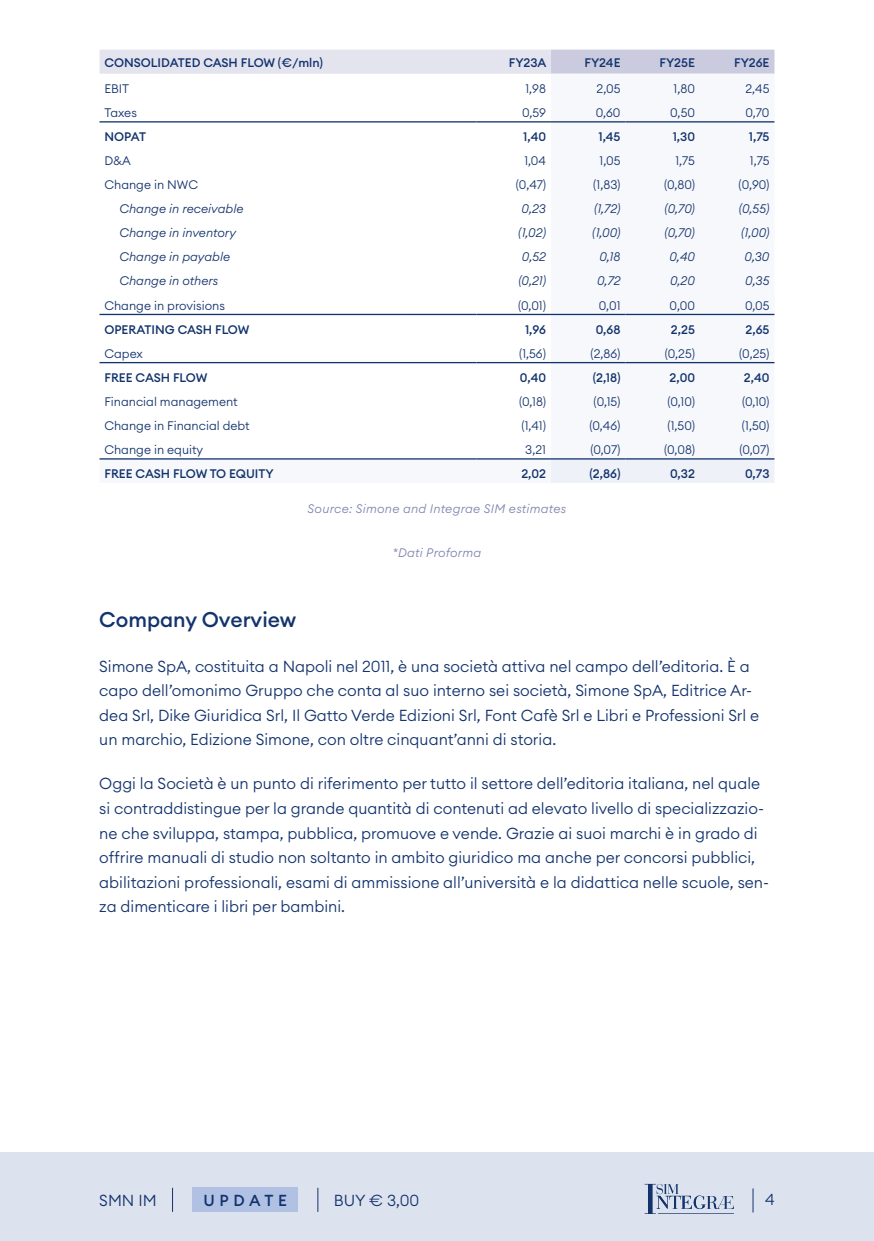
<style>
.page{position:relative;width:874px;height:1241px;background:#fff}
.page>*{position:absolute;margin:0;border:0;box-sizing:border-box;transform-origin:0 0}
.t1{font:500 21px "Euclid Circular A";color:#13336d}
.t2{font:300 15.75px/24.5px "Euclid Circular A";color:#13336d}
.t3{font:500 15.75px "Euclid Circular A";letter-spacing:.3em;color:#13336d}
.t4{font:300 12.25px "Euclid Circular A";color:#13336d}
.t5{font:500 12.25px "Euclid Circular A";color:#13336d}
.t6{font:italic 300 12.25px "Euclid Circular A";color:#13336d}
.t7{font:italic 300 12.25px "Euclid Circular A";letter-spacing:.02em;color:#8186af}
</style>
<div class="page">
<div style="left:0;top:1152px;width:873px;height:88px;background:#dde3ee"></div>
<svg style="left:172px;top:1187px;width:1px;height:24px"></svg>
<div style="left:192px;top:1187px;width:106px;height:24px;background:#b1c1e4"></div>
<svg style="left:317px;top:1187px;width:1px;height:24px"></svg>
<svg style="left:752px;top:1188px;width:1px;height:24px"></svg>
<svg style="left:644px;top:1183px;width:89px;height:30px"></svg>
<svg style="left:99px;top:50px;width:675px;height:24px;background:#dbdcea"></svg>
<svg style="left:99px;top:122px;width:675px;height:338px"></svg>
<div style="left:550px;top:459px;width:224px;height:24px;background:#eef1f7"></div>
<hr style="left:99px;top:121px;width:303px;height:1px;background:#13336d">
<hr style="left:402px;top:121px;width:74px;height:1px;background:#13336d">
<hr style="left:476px;top:121px;width:74px;height:1px;background:#13336d">
<hr style="left:550px;top:121px;width:75px;height:1px;background:#13336d">
<hr style="left:625px;top:121px;width:74px;height:1px;background:#13336d">
<hr style="left:699px;top:121px;width:75px;height:1px;background:#13336d">
<hr style="left:99px;top:314px;width:303px;height:1px;background:#13336d">
<hr style="left:402px;top:314px;width:74px;height:1px;background:#13336d">
<hr style="left:476px;top:314px;width:74px;height:1px;background:#13336d">
<hr style="left:550px;top:314px;width:75px;height:1px;background:#13336d">
<hr style="left:625px;top:314px;width:74px;height:1px;background:#13336d">
<hr style="left:699px;top:314px;width:75px;height:1px;background:#13336d">
<hr style="left:99px;top:362px;width:303px;height:1px;background:#13336d">
<hr style="left:402px;top:362px;width:74px;height:1px;background:#13336d">
<hr style="left:476px;top:362px;width:74px;height:1px;background:#13336d">
<hr style="left:550px;top:362px;width:75px;height:1px;background:#13336d">
<hr style="left:625px;top:362px;width:74px;height:1px;background:#13336d">
<hr style="left:699px;top:362px;width:75px;height:1px;background:#13336d">
<hr style="left:99px;top:458px;width:303px;height:1px;background:#13336d">
<hr style="left:402px;top:458px;width:74px;height:1px;background:#13336d">
<hr style="left:476px;top:458px;width:74px;height:1px;background:#13336d">
<hr style="left:550px;top:458px;width:75px;height:1px;background:#13336d">
<hr style="left:625px;top:458px;width:74px;height:1px;background:#13336d">
<hr style="left:699px;top:458px;width:75px;height:1px;background:#13336d">
<p class="t5" style="left:104px;top:54px;width:220px">CONSOLIDATED CASH FLOW (€/mln)</p>
<p class="t5" style="left:508px;top:54px;width:39px">FY23A</p>
<p class="t5" style="left:584px;top:54px;width:38px">FY24E</p>
<p class="t5" style="left:659px;top:54px;width:37px">FY25E</p>
<p class="t5" style="left:733px;top:54px;width:37px">FY26E</p>
<p class="t4" style="left:104px;top:81px;width:26px">EBIT</p>
<p class="t4" style="left:525px;top:81px;width:22px">1,98</p>
<p class="t4" style="left:596px;top:81px;width:25px">2,05</p>
<p class="t4" style="left:673px;top:81px;width:23px">1,80</p>
<p class="t4" style="left:745px;top:81px;width:26px">2,45</p>
<p class="t4" style="left:104px;top:105px;width:34px">Taxes</p>
<p class="t4" style="left:522px;top:105px;width:25px">0,59</p>
<p class="t4" style="left:595px;top:105px;width:26px">0,60</p>
<p class="t4" style="left:670px;top:105px;width:26px">0,50</p>
<p class="t4" style="left:745px;top:105px;width:26px">0,70</p>
<p class="t5" style="left:104px;top:129px;width:43px">NOPAT</p>
<p class="t5" style="left:523px;top:129px;width:24px">1,40</p>
<p class="t5" style="left:598px;top:129px;width:24px">1,45</p>
<p class="t5" style="left:672px;top:129px;width:24px">1,30</p>
<p class="t5" style="left:748px;top:129px;width:22px">1,75</p>
<p class="t4" style="left:104px;top:153px;width:28px">D&amp;A</p>
<p class="t4" style="left:524px;top:153px;width:23px">1,04</p>
<p class="t4" style="left:599px;top:153px;width:22px">1,05</p>
<p class="t4" style="left:675px;top:153px;width:21px">1,75</p>
<p class="t4" style="left:749px;top:153px;width:21px">1,75</p>
<p class="t4" style="left:104px;top:177px;width:95px">Change in NWC</p>
<p class="t4" style="left:515px;top:177px;width:32px">(0,47)</p>
<p class="t4" style="left:593px;top:177px;width:29px">(1,83)</p>
<p class="t4" style="left:663px;top:177px;width:33px">(0,80)</p>
<p class="t4" style="left:738px;top:177px;width:32px">(0,90)</p>
<p class="t6" style="left:119px;top:201px;width:126px">Change in receivable</p>
<p class="t6" style="left:521px;top:201px;width:26px">0,23</p>
<p class="t6" style="left:593px;top:201px;width:28px">(1,72)</p>
<p class="t6" style="left:664px;top:201px;width:32px">(0,70)</p>
<p class="t6" style="left:738px;top:201px;width:32px">(0,55)</p>
<p class="t6" style="left:119px;top:225px;width:118px">Change in inventory</p>
<p class="t6" style="left:518px;top:225px;width:29px">(1,02)</p>
<p class="t6" style="left:592px;top:225px;width:30px">(1,00)</p>
<p class="t6" style="left:664px;top:225px;width:32px">(0,70)</p>
<p class="t6" style="left:740px;top:225px;width:30px">(1,00)</p>
<p class="t6" style="left:119px;top:249px;width:112px">Change in payable</p>
<p class="t6" style="left:521px;top:249px;width:26px">0,52</p>
<p class="t6" style="left:599px;top:249px;width:23px">0,18</p>
<p class="t6" style="left:669px;top:249px;width:27px">0,40</p>
<p class="t6" style="left:744px;top:249px;width:27px">0,30</p>
<p class="t6" style="left:119px;top:273px;width:100px">Change in others</p>
<p class="t6" style="left:518px;top:273px;width:29px">(0,21)</p>
<p class="t6" style="left:596px;top:273px;width:25px">0,72</p>
<p class="t6" style="left:669px;top:273px;width:26px">0,20</p>
<p class="t6" style="left:744px;top:273px;width:26px">0,35</p>
<p class="t4" style="left:104px;top:297px;width:122px">Change in provisions</p>
<p class="t4" style="left:518px;top:297px;width:29px">(0,01)</p>
<p class="t4" style="left:598px;top:297px;width:23px">0,01</p>
<p class="t4" style="left:669px;top:297px;width:27px">0,00</p>
<p class="t4" style="left:744px;top:297px;width:26px">0,05</p>
<p class="t5" style="left:104px;top:321px;width:147px">OPERATING CASH FLOW</p>
<p class="t5" style="left:525px;top:321px;width:22px">1,96</p>
<p class="t5" style="left:595px;top:321px;width:26px">0,68</p>
<p class="t5" style="left:670px;top:321px;width:26px">2,25</p>
<p class="t5" style="left:745px;top:321px;width:26px">2,65</p>
<p class="t4" style="left:104px;top:345px;width:40px">Capex</p>
<p class="t4" style="left:519px;top:345px;width:28px">(1,56)</p>
<p class="t4" style="left:590px;top:345px;width:32px">(2,86)</p>
<p class="t4" style="left:664px;top:345px;width:32px">(0,25)</p>
<p class="t4" style="left:738px;top:345px;width:32px">(0,25)</p>
<p class="t5" style="left:104px;top:369px;width:104px">FREE CASH FLOW</p>
<p class="t5" style="left:519px;top:369px;width:28px">0,40</p>
<p class="t5" style="left:592px;top:369px;width:29px">(2,18)</p>
<p class="t5" style="left:669px;top:369px;width:27px">2,00</p>
<p class="t5" style="left:743px;top:369px;width:27px">2,40</p>
<p class="t4" style="left:104px;top:393px;width:135px">Financial management</p>
<p class="t4" style="left:519px;top:393px;width:28px">(0,18)</p>
<p class="t4" style="left:593px;top:393px;width:28px">(0,15)</p>
<p class="t4" style="left:667px;top:393px;width:29px">(0,10)</p>
<p class="t4" style="left:741px;top:393px;width:29px">(0,10)</p>
<p class="t4" style="left:104px;top:417px;width:147px">Change in Financial debt</p>
<p class="t4" style="left:521px;top:417px;width:26px">(1,41)</p>
<p class="t4" style="left:589px;top:417px;width:32px">(0,46)</p>
<p class="t4" style="left:667px;top:417px;width:29px">(1,50)</p>
<p class="t4" style="left:741px;top:417px;width:29px">(1,50)</p>
<p class="t4" style="left:104px;top:441px;width:100px">Change in equity</p>
<p class="t4" style="left:525px;top:441px;width:22px">3,21</p>
<p class="t4" style="left:590px;top:441px;width:32px">(0,07)</p>
<p class="t4" style="left:664px;top:441px;width:32px">(0,08)</p>
<p class="t4" style="left:739px;top:441px;width:32px">(0,07)</p>
<p class="t5" style="left:104px;top:465px;width:171px">FREE CASH FLOW TO EQUITY</p>
<p class="t5" style="left:521px;top:465px;width:26px">2,02</p>
<p class="t5" style="left:589px;top:465px;width:33px">(2,86)</p>
<p class="t5" style="left:669px;top:465px;width:26px">0,32</p>
<p class="t5" style="left:744px;top:465px;width:26px">0,73</p>
<p class="t7" style="left:307px;top:500px;width:260px">Source: Simone and Integrae SIM estimates</p>
<p class="t7" style="left:392px;top:544px;width:90px">*Dati Proforma</p>
<h1 class="t1" style="left:99px;top:606px;width:198px">Company Overview</h1>
<p class="t2" style="left:99px;top:653px;width:661px">Simone SpA, costituita a Napoli nel 2011, è una società attiva nel campo dell’editoria. È a capo dell’omonimo Gruppo che conta al suo interno sei società, Simone SpA, Editrice Ar&shy;dea Srl, Dike Giuridica Srl, Il Gatto Verde Edizioni Srl, Font Cafè Srl e Libri e Professioni Srl e un marchio, Edizione Simone, con oltre cinquant’anni di storia.</p>
<p class="t2" style="left:99px;top:771px;width:671px">Oggi la Società è un punto di riferimento per tutto il settore dell’editoria italiana, nel quale si contraddistingue per la grande quantità di contenuti ad elevato livello di specializzazio&shy;ne che sviluppa, stampa, pubblica, promuove e vende. Grazie ai suoi marchi è in grado di offrire manuali di studio non soltanto in ambito giuridico ma anche per concorsi pubblici, abilitazioni professionali, esami di ammissione all’università e la didattica nelle scuole, sen&shy;za dimenticare i libri per bambini.</p>
<p class="t2" style="left:99px;top:1187px;width:59px">SMN IM</p>
<p class="t3" style="left:203px;top:1190px;width:85px">UPDATE</p>
<p class="t2" style="left:333px;top:1187px;width:87px">BUY € 3,00</p>
<p class="t2" style="left:764px;top:1186px;width:11px">4</p>
</div>
